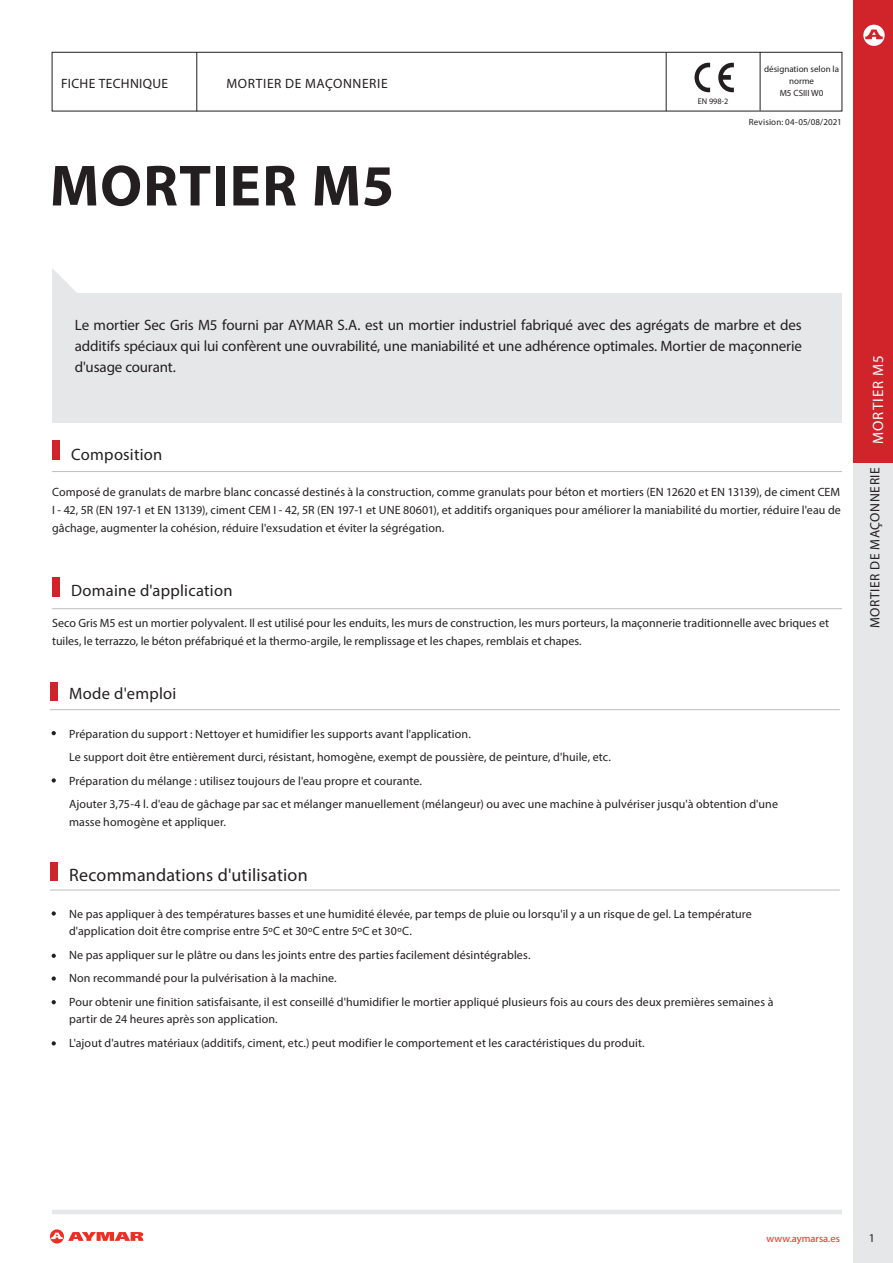
<style>
.page{position:relative;width:893px;height:1263px;background:#fff}
.page>*{position:absolute;margin:0;border:0;box-sizing:border-box;transform-origin:0 0}
.t1{font:700 58.5px "Myriad Pro";letter-spacing:.02em;color:#231f20}
.t2{font:18px "Myriad Pro";letter-spacing:.01em;color:#231f20}
.t3{font:16.5px "Myriad Pro";letter-spacing:.015em;color:#231f20}
.t4{font:15px/21px "Myriad Pro";letter-spacing:-.01em;color:#231f20;text-align:justify}
.t5{font:15px "Myriad Pro";letter-spacing:.075em;color:#fff}
.t6{font:13.5px "Myriad Pro";letter-spacing:.045em;color:#231f20}
.t7{font:13.5px "Myriad Pro";letter-spacing:.025em;color:#231f20}
.t8{font:12px/17.2px "Myriad Pro";letter-spacing:.005em;color:#231f20}
.t9{font:10.5px "Myriad Pro";color:#ee2e22}
.t10{font:9px/12px "Myriad Pro";color:#231f20;text-align:center}
.t11{font:8.25px "Myriad Pro";color:#231f20}
</style>
<div class="page">
<div style="left:854px;top:462px;width:39px;height:801px;background:#e6e7e9"></div>
<div style="left:52px;top:293px;width:790px;height:130px;background:#e6e7e9"></div>
<div style="left:52px;top:52px;width:790px;height:59px;border:1px solid #231f20"></div>
<svg style="left:52px;top:268px;width:25px;height:25px"></svg>
<hr style="left:52px;top:608px;width:790px;height:1px;background:#bcbdc0">
<hr style="left:52px;top:471px;width:790px;height:1px;background:#bcbdc0">
<hr style="left:50px;top:709px;width:790px;height:1px;background:#bcbdc0">
<div style="left:52px;top:577px;width:8px;height:20px;background:#d0232a"></div>
<div style="left:52px;top:440px;width:8px;height:20px;background:#d0232a"></div>
<div style="left:50px;top:682px;width:7px;height:18px;background:#d0232a"></div>
<svg style="left:50px;top:1229px;width:94px;height:14px"></svg>
<hr style="left:52px;top:1210px;width:790px;height:4px;background:#e6e7e9">
<svg style="left:52px;top:731px;width:4px;height:4px"></svg>
<svg style="left:52px;top:778px;width:4px;height:4px"></svg>
<svg style="left:694px;top:63px;width:16px;height:29px"></svg>
<svg style="left:718px;top:63px;width:16px;height:29px"></svg>
<hr style="left:760px;top:52px;width:1px;height:59px;background:#231f20">
<hr style="left:666px;top:52px;width:1px;height:59px;background:#231f20">
<hr style="left:197px;top:52px;width:1px;height:59px;background:#231f20">
<hr style="left:50px;top:890px;width:790px;height:1px;background:#bcbdc0">
<div style="left:50px;top:862px;width:7px;height:19px;background:#d0232a"></div>
<svg style="left:52px;top:911px;width:4px;height:5px"></svg>
<svg style="left:52px;top:954px;width:4px;height:4px"></svg>
<svg style="left:52px;top:976px;width:4px;height:5px"></svg>
<svg style="left:52px;top:1000px;width:4px;height:4px"></svg>
<div style="left:854px;top:0;width:39px;height:462px;background:#d0232a"></div>
<svg style="left:863px;top:25px;width:22px;height:21px"></svg>
<svg style="left:52px;top:1041px;width:4px;height:4px"></svg>
<p class="t7" style="left:61px;top:75px;width:108px">FICHE TECHNIQUE</p>
<p class="t6" style="left:226px;top:75px;width:163px">MORTIER DE MAÇONNERIE</p>
<p class="t1" style="left:50px;top:148px;width:346px">MORTIER M5</p>
<p class="t11" style="left:698px;top:96px;width:32px">EN 998-2</p>
<p class="t10" style="left:764px;top:63px;width:76px">désignation selon la norme</p>
<p class="t10" style="left:780px;top:87px;width:45px">M5 CSIII W0</p>
<p class="t10" style="left:749px;top:116px;width:94px">Revision: 04-05/08/2021</p>
<p class="t4" style="left:75px;top:315px;width:729px">Le mortier Sec Gris M5 fourni par AYMAR S.A. est un mortier industriel fabriqué avec des agrégats de marbre et des additifs spéciaux qui lui confèrent une ouvrabilité, une maniabilité et une adhérence optimales. Mortier de maçonnerie d'usage courant.</p>
<p class="t3" style="left:71px;top:444px;width:93px">Composition</p>
<p class="t8" style="left:52px;top:483px;width:790px;line-height:18px;text-align:justify">Composé de granulats de marbre blanc concassé destinés à la construction, comme granulats pour béton et mortiers (EN 12620 et EN 13139), de ciment CEM I - 42, 5R (EN 197-1 et EN 13139), ciment CEM I - 42, 5R (EN 197-1 et UNE 80601), et additifs organiques pour améliorer la maniabilité du mortier, réduire l'eau de gâchage, augmenter la cohésion, réduire l'exsudation et éviter la ségrégation.</p>
<p class="t3" style="left:71px;top:580px;width:163px">Domaine d'application</p>
<p class="t8" style="left:52px;top:614px;width:778px">Seco Gris M5 est un mortier polyvalent. Il est utilisé pour les enduits, les murs de construction, les murs porteurs, la maçonnerie traditionnelle avec briques et tuiles, le terrazzo, le béton préfabriqué et la thermo-argile, le remplissage et les chapes, remblais et chapes.</p>
<p class="t3" style="left:69px;top:684px;width:109px">Mode d'emploi</p>
<p class="t8" style="left:69px;top:725px;width:403px">Préparation du support : Nettoyer et humidifier les supports avant l'application.</p>
<p class="t8" style="left:69px;top:748px;width:543px">Le support doit être entièrement durci, résistant, homogène, exempt de poussière, de peinture, d'huile, etc.</p>
<p class="t8" style="left:69px;top:772px;width:354px">Préparation du mélange : utilisez toujours de l'eau propre et courante.</p>
<p class="t8" style="left:69px;top:795px;width:710px">Ajouter 3,75-4 l. d'eau de gâchage par sac et mélanger manuellement (mélangeur) ou avec une machine à pulvériser jusqu'à obtention d'une masse homogène et appliquer.</p>
<p class="t2" style="left:69px;top:864px;width:240px">Recommandations d'utilisation</p>
<p class="t8" style="left:69px;top:905px;width:684px">Ne pas appliquer à des températures basses et une humidité élevée, par temps de pluie ou lorsqu'il y a un risque de gel. La température d'application doit être comprise entre 5ºC et 30ºC entre 5ºC et 30ºC.</p>
<p class="t8" style="left:69px;top:946px;width:463px">Ne pas appliquer sur le plâtre ou dans les joints entre des parties facilement désintégrables.</p>
<p class="t8" style="left:69px;top:969px;width:269px">Non recommandé pour la pulvérisation à la machine.</p>
<p class="t8" style="left:69px;top:993px;width:706px">Pour obtenir une finition satisfaisante, il est conseillé d'humidifier le mortier appliqué plusieurs fois au cours des deux premières semaines à partir de 24 heures après son application.</p>
<p class="t8" style="left:69px;top:1034px;width:577px">L'ajout d'autres matériaux (additifs, ciment, etc.) peut modifier le comportement et les caractéristiques du produit.</p>
<p class="t5" style="left:869px;top:444px;width:91px;rotate:-90deg">MORTIER M5</p>
<p class="t6" style="left:867px;top:628px;width:163px;rotate:-90deg">MORTIER DE MAÇONNERIE</p>
<p class="t9" style="left:767px;top:1232px;width:75px">www.aymarsa.es</p>
<p class="t8" style="left:869px;top:1229px;width:8px">1</p>
</div>
